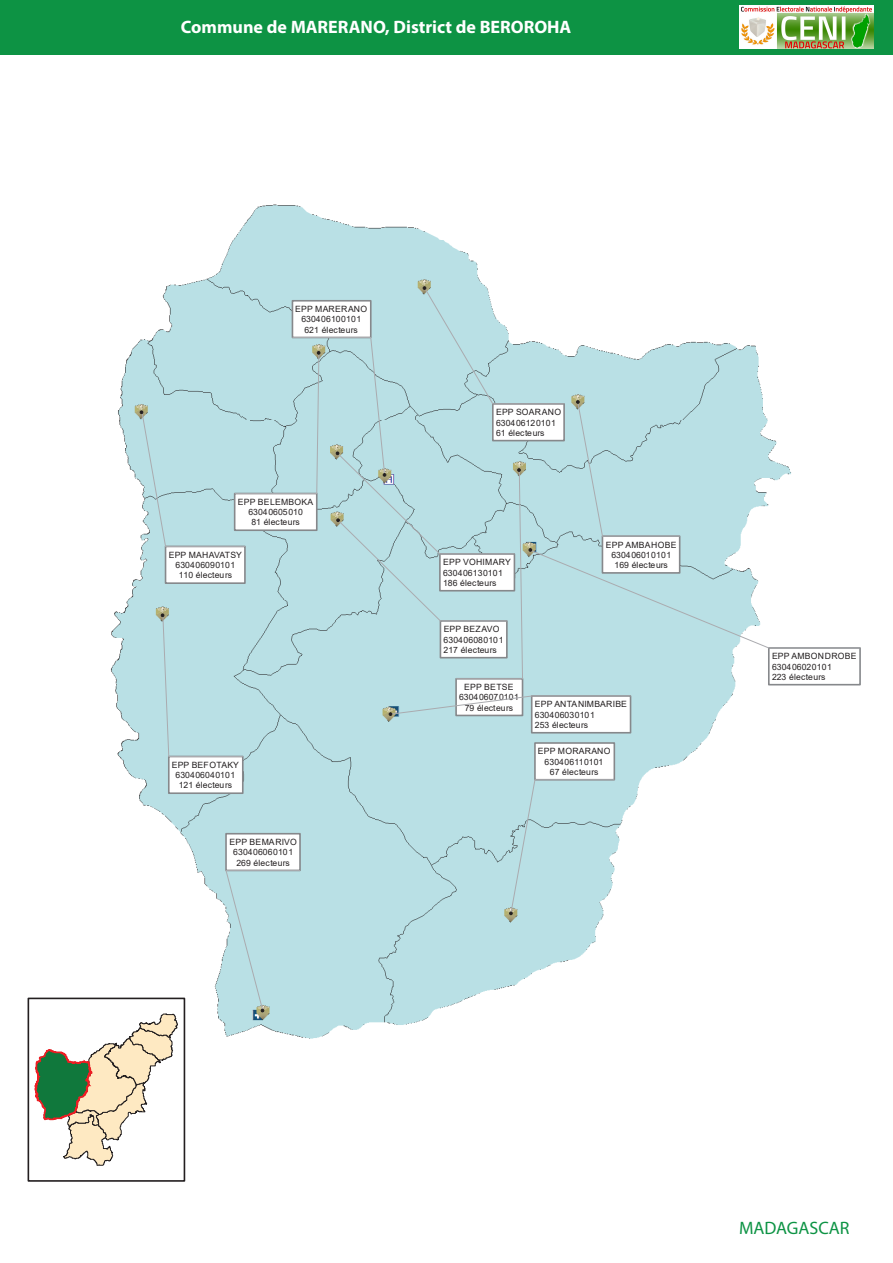
<style>
.page{position:relative;width:893px;height:1263px;background:#fff}
.page>*{position:absolute;margin:0;border:0;box-sizing:border-box;transform-origin:0 0}
.t1{font:700 18px "Myriad Pro";color:#fff}
.t2{font:18px "Myriad Pro";color:#0d9344}
.t3{font:8.7px/10.2px "Arial";letter-spacing:.005em;color:#231f20;text-align:center}
</style>
<div class="page">
<img style="left:27px;top:204px;width:660px;height:978px">
<div style="left:168px;top:756px;width:76px;height:38px;background:#fff;border:2px solid #86888b"></div>
<svg style="left:140px;top:286px;width:721px;height:471px"></svg>
<div style="left:225px;top:833px;width:76px;height:38px;background:#fff;border:2px solid #86888b"></div>
<div style="left:225px;top:870px;width:76px;height:143px;background:#b9e0e5"></div>
<div style="left:534px;top:742px;width:81px;height:38px;background:#fff;border:2px solid #86888b"></div>
<svg style="left:510px;top:779px;width:105px;height:136px;background:#b9dee2"></svg>
<div style="left:28px;top:998px;width:156px;height:183px;background:#fff"></div>
<svg style="left:34px;top:1013px;width:144px;height:153px"></svg>
<div style="left:28px;top:997px;width:157px;height:185px;border:2px solid #231f20"></div>
<div style="left:0;top:0;width:892px;height:55px;background:#0d9344"></div>
<img style="left:739px;top:5px;width:134px;height:43px">
<h1 class="t1" style="left:181px;top:16px;width:392px">Commune de MARERANO, District de BEROROHA</h1>
<p class="t3" style="left:295px;top:304px;width:74px">EPP MARERANO<br>630406100101<br>621 électeurs</p>
<p class="t3" style="left:496px;top:407px;width:67px;text-align:left">EPP SOARANO<br>630406120101<br>61 électeurs</p>
<p class="t3" style="left:238px;top:497px;width:77px">EPP BELEMBOKA<br>63040605010<br>81 électeurs</p>
<p class="t3" style="left:169px;top:550px;width:75px">EPP MAHAVATSY<br>630406090101<br>110 électeurs</p>
<p class="t3" style="left:443px;top:557px;width:69px;text-align:left">EPP VOHIMARY<br>630406130101<br>186 électeurs</p>
<p class="t3" style="left:444px;top:624px;width:61px;text-align:left">EPP BEZAVO<br>630406080101<br>217 électeurs</p>
<p class="t3" style="left:606px;top:539px;width:72px">EPP AMBAHOBE<br>630406010101<br>169 électeurs</p>
<p class="t3" style="left:172px;top:760px;width:69px">EPP BEFOTAKY<br>630406040101<br>121 électeurs</p>
<p class="t3" style="left:230px;top:837px;width:69px">EPP BEMARIVO<br>630406060101<br>269 électeurs</p>
<p class="t3" style="left:459px;top:682px;width:61px">EPP BETSE<br>630406070101<br>79 électeurs</p>
<p class="t3" style="left:535px;top:699px;width:94px;text-align:left">EPP ANTANIMBARIBE<br>630406030101<br>253 électeurs</p>
<p class="t3" style="left:538px;top:746px;width:74px">EPP MORARANO<br>630406110101<br>67 électeurs</p>
<p class="t3" style="left:772px;top:651px;width:86px;text-align:left">EPP AMBONDROBE<br>630406020101<br>223 électeurs</p>
<h1 class="t2" style="left:739px;top:1217px;width:112px">MADAGASCAR</h1>
</div>
